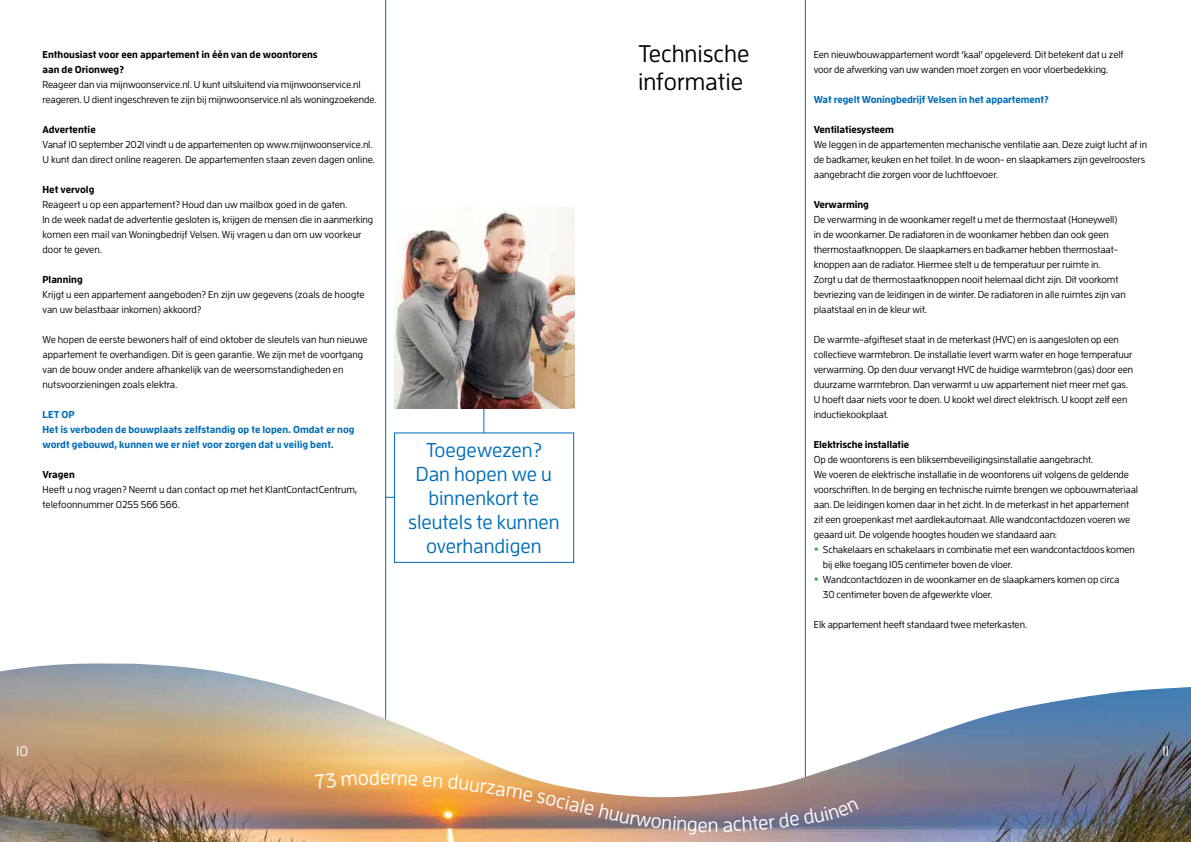
<style>
.page{position:relative;width:1191px;height:842px;background:#fff}
.page>*{position:absolute;margin:0;border:0;box-sizing:border-box;transform-origin:0 0}
.t1{font:500 24px/28px "Enzo OT";color:#000}
.t2{font:500 20px/24px "Enzo OT";color:#006db7;text-align:center}
.t3{font:500 20px "Enzo OT";color:#fff}
.t4{font:500 14px "Enzo OT";color:#fff}
.t5{font:500 10px/15px "Enzo OT";letter-spacing:-.01em;color:#000}
.t6{font:700 10px/15px "Enzo OT";color:#006db7}
.t7{font:700 10px/15px "Enzo OT";color:#000}
.s1{font-size:18px;color:#31a947}
</style>
<div class="page">
<hr style="left:805px;top:0;width:1px;height:793px;background:#006db7">
<hr style="left:385px;top:0;width:1px;height:732px;background:#006db7">
<img style="left:0;top:663px;width:1191px;height:179px">
<hr style="left:483px;top:397px;width:1px;height:115px;background:#006db7">
<div style="left:394px;top:433px;width:180px;height:130px;background:#fff;border:1px solid #006db7"></div>
<img style="left:394px;top:207px;width:180px;height:201px">
<svg style="left:315px;top:770px;width:102px;height:19px;background:#efb05b"></svg>
<svg style="left:423px;top:774px;width:284px;height:61px"></svg>
<svg style="left:723px;top:800px;width:136px;height:32px;background:#857886"></svg>
<p class="t7" style="left:43px;top:47px;width:277px">Enthousiast voor een appartement in één van de woontorens aan de Orionweg?</p>
<p class="t5" style="left:43px;top:77px;width:336px">Reageer dan via mijnwoonservice.nl. U kunt uitsluitend via mijnwoonservice.nl reageren. U dient ingeschreven te zijn bij mijnwoonservice.nl als woningzoekende.</p>
<p class="t7" style="left:43px;top:122px;width:55px">Advertentie</p>
<p class="t5" style="left:43px;top:137px;width:334px">Vanaf 10 september 2021 vindt u de appartementen op www.mijnwoonservice.nl.<br>U kunt dan direct online reageren. De appartementen staan zeven dagen online.</p>
<p class="t7" style="left:43px;top:182px;width:53px">Het vervolg</p>
<p class="t5" style="left:43px;top:197px;width:332px">Reageert u op een appartement? Houd dan uw mailbox goed in de gaten.<br>In de week nadat de advertentie gesloten is, krijgen de mensen die in aanmerking komen een mail van Woningbedrijf Velsen. Wij vragen u dan om uw voorkeur door te geven.</p>
<p class="t7" style="left:43px;top:272px;width:42px">Planning</p>
<p class="t5" style="left:43px;top:287px;width:323px">Krijgt u een appartement aangeboden? En zijn uw gegevens (zoals de hoogte van uw belastbaar inkomen) akkoord?</p>
<p class="t5" style="left:43px;top:332px;width:327px">We hopen de eerste bewoners half of eind oktober de sleutels van hun nieuwe appartement te overhandigen. Dit is geen garantie. We zijn met de voortgang van de bouw onder andere afhankelijk van de weersomstandigheden en nutsvoorzieningen zoals elektra.</p>
<p class="t6" style="left:43px;top:407px;width:314px">LET OP<br>Het is verboden de bouwplaats zelfstandig op te lopen. Omdat er nog wordt gebouwd, kunnen we er niet voor zorgen dat u veilig bent.</p>
<p class="t7" style="left:43px;top:467px;width:34px">Vragen</p>
<p class="t5" style="left:43px;top:482px;width:316px">Heeft u nog vragen? Neemt u dan contact op met het KlantContactCentrum, telefoonnummer 0255 566 566.</p>
<h2 class="t2" style="left:408px;top:439px;width:153px">Toegewezen?<br>Dan hopen we u binnenkort te sleutels te kunnen overhandigen</h2>
<h1 class="t1" style="left:638px;top:41px;width:113px">Technische informatie</h1>
<p class="t5" style="left:814px;top:47px;width:311px">Een nieuwbouwappartement wordt ‘kaal’ opgeleverd. Dit betekent dat u zelf voor de afwerking van uw wanden moet zorgen en voor vloerbedekking.</p>
<p class="t6" style="left:814px;top:92px;width:236px">Wat regelt Woningbedrijf Velsen in het appartement?</p>
<p class="t7" style="left:814px;top:122px;width:82px">Ventilatiesysteem</p>
<p class="t5" style="left:814px;top:137px;width:335px">We leggen in de appartementen mechanische ventilatie aan. Deze zuigt lucht af in de badkamer, keuken en het toilet. In de woon- en slaapkamers zijn gevelroosters aangebracht die zorgen voor de luchttoevoer.</p>
<p class="t7" style="left:814px;top:197px;width:56px">Verwarming</p>
<p class="t5" style="left:814px;top:212px;width:313px">De verwarming in de woonkamer regelt u met de thermostaat (Honeywell) in de woonkamer. De radiatoren in de woonkamer hebben dan ook geen thermostaatknoppen. De slaapkamers en badkamer hebben thermostaat&shy;knoppen aan de radiator. Hiermee stelt u de temperatuur per ruimte in.<br>Zorgt u dat de thermostaatknoppen nooit helemaal dicht zijn. Dit voorkomt bevriezing van de leidingen in de winter. De radiatoren in alle ruimtes zijn van plaatstaal en in de kleur wit.</p>
<p class="t5" style="left:814px;top:332px;width:321px">De warmte-afgifteset staat in de meterkast (HVC) en is aangesloten op een collectieve warmtebron. De installatie levert warm water en hoge temperatuur verwarming. Op den duur vervangt HVC de huidige warmtebron (gas) door een duurzame warmtebron. Dan verwarmt u uw appartement niet meer met gas.<br>U hoeft daar niets voor te doen. U kookt wel direct elektrisch. U koopt zelf een inductiekookplaat.</p>
<p class="t7" style="left:814px;top:437px;width:97px">Elektrische installatie</p>
<p class="t5" style="left:814px;top:452px;width:326px">Op de woontorens is een bliksembeveiligingsinstallatie aangebracht.<br>We voeren de elektrische installatie in de woontorens uit volgens de geldende voorschriften. In de berging en technische ruimte brengen we opbouwmateriaal aan. De leidingen komen daar in het zicht. In de meterkast in het appartement zit een groepenkast met aardlekautomaat. Alle wandcontactdozen voeren we geaard uit. De volgende hoogtes houden we standaard aan:</p>
<p class="t5" style="left:823px;top:542px;width:313px;text-indent:-9px"><span class="s1">•</span> Schakelaars en schakelaars in combinatie met een wandcontactdoos komen bij elke toegang 105 centimeter boven de vloer.</p>
<p class="t5" style="left:823px;top:572px;width:298px;text-indent:-9px"><span class="s1">•</span> Wandcontactdozen in de woonkamer en de slaapkamers komen op circa<br>30 centimeter boven de afgewerkte vloer.</p>
<p class="t5" style="left:814px;top:617px;width:215px">Elk appartement heeft standaard twee meterkasten.</p>
<h3 class="t4" style="left:16px;top:746px;width:14px">10</h3>
<h3 class="t4" style="left:1162px;top:746px;width:8px">11</h3>
<h2 class="t3" style="left:708px;top:816px;width:12px">n</h2>
</div>
